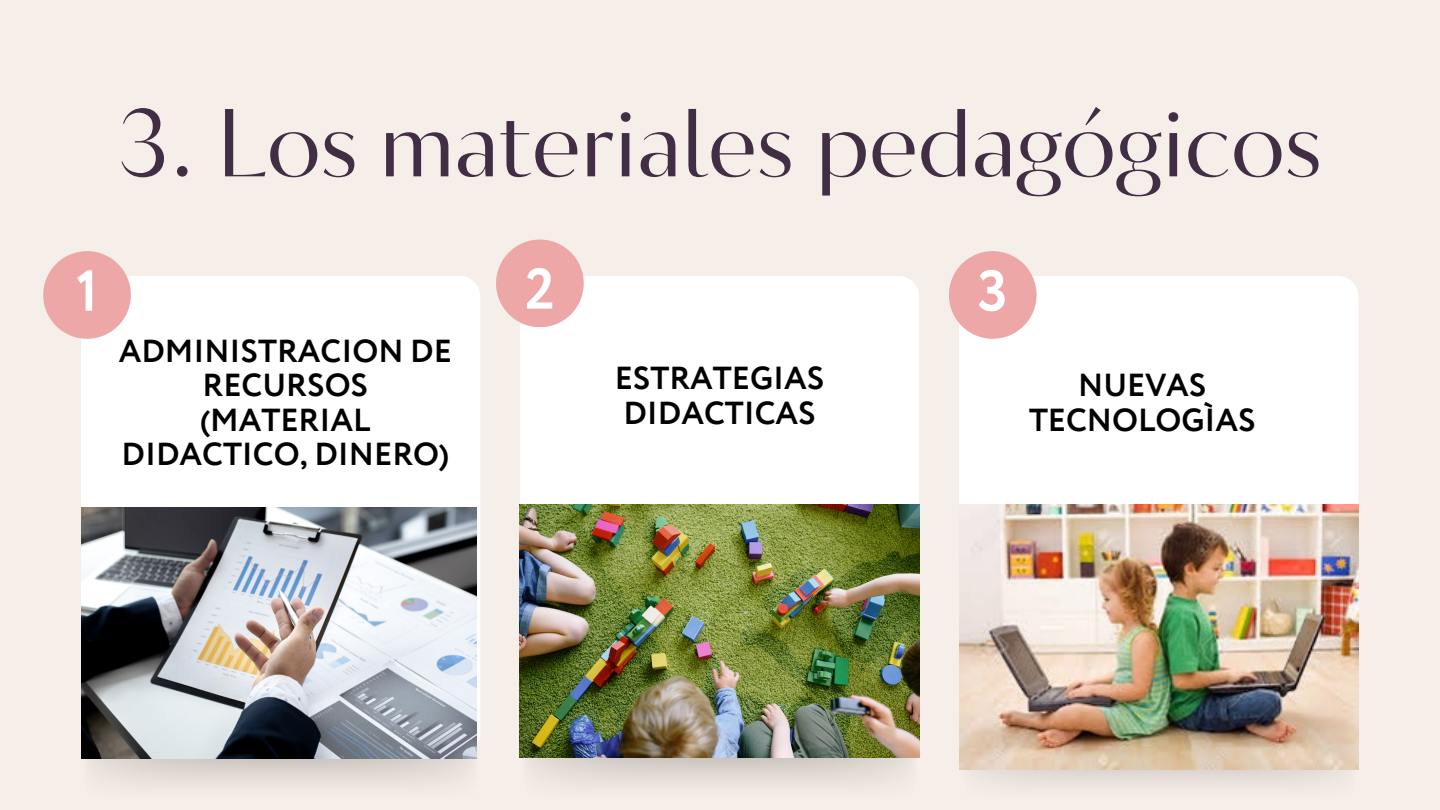
<style>
.page{position:relative;width:1440px;height:810px;background:#f6eee8}
.page>*{position:absolute;margin:0;border:0;box-sizing:border-box;transform-origin:0 0}
.t1{font:96.2px "Circe Contrast";color:#412d44}
.t2{font:700 57.5px "Circe";color:#fff}
.t3{font:700 31.7px/34.5px "Circe";color:#000;text-align:center}
</style>
<div class="page">
<div style="left:520px;top:276px;width:399px;height:479px;background:#fff;border-radius:20px"></div>
<img style="left:81px;top:739px;width:399px;height:46px">
<div style="left:81px;top:276px;width:399px;height:479px;background:#fff;border-radius:20px"></div>
<div style="left:43px;top:251px;width:88px;height:88px;background:#eda7a7;border-radius:50%"></div>
<div style="left:496px;top:240px;width:88px;height:87px;background:#eda7a7;border-radius:50%"></div>
<div style="left:959px;top:276px;width:399px;height:479px;background:#fff;border-radius:20px"></div>
<div style="left:949px;top:251px;width:88px;height:88px;background:#eda7a7;border-radius:50%"></div>
<img style="left:959px;top:504px;width:400px;height:266px">
<img style="left:520px;top:504px;width:400px;height:254px">
<img style="left:81px;top:507px;width:395px;height:251px">
<p class="t1" style="left:118px;top:88px;width:1205px">3. Los materiales pedagógicos</p>
<p class="t2" style="left:76px;top:252px;width:24px">1</p>
<p class="t2" style="left:525px;top:250px;width:32px">2</p>
<p class="t3" style="left:119px;top:335px;width:335px">ADMINISTRACION DE<br>RECURSOS (MATERIAL<br>DIDACTICO, DINERO)</p>
<p class="t3" style="left:615px;top:363px;width:211px;text-align:left">ESTRATEGIAS<br>DIDACTICAS</p>
<p class="t2" style="left:978px;top:252px;width:32px">3</p>
<p class="t3" style="left:1029px;top:370px;width:228px">NUEVAS<br>TECNOLOGÌAS</p>
</div>
